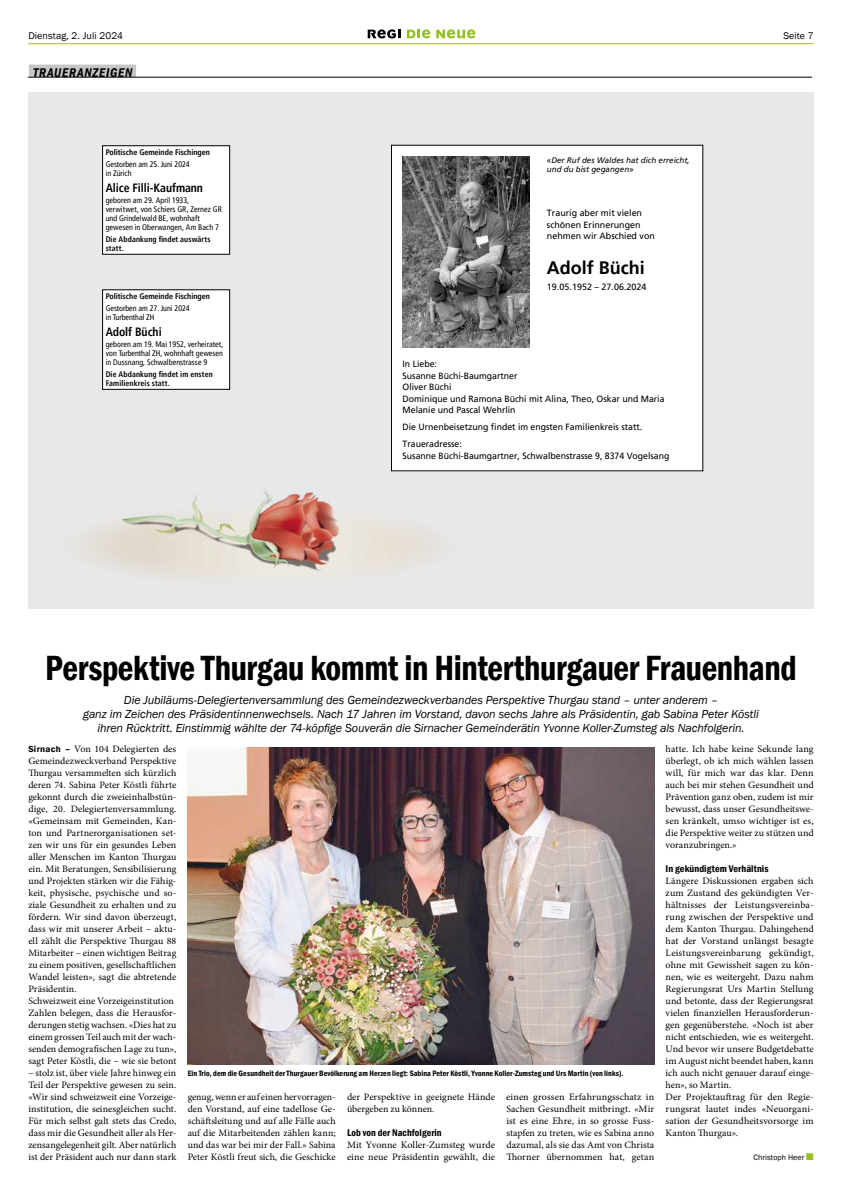
<style>
.page{position:relative;width:842px;height:1191px;background:#fff}
.page>*{position:absolute;margin:0;border:0;box-sizing:border-box;transform-origin:0 0}
.t1{font:600 condensed 36px "Franklin Gothic";letter-spacing:-.01em;color:#000;scale:.95 1}
.t2{font:700 18px "Frutiger LT Pro";color:#000}
.t3{font:13px "Franklin Gothic LT Pro Dm Cn It";letter-spacing:.055em;color:#000}
.t4{font:italic 12px/14px "Franklin Gothic";letter-spacing:-.01em;color:#000;text-align:center}
.t5{font:700 condensed 12px "Frutiger LT Pro";letter-spacing:-.005em;color:#000}
.t6{font:600 condensed 10px "Franklin Gothic";letter-spacing:.005em;color:#000}
.t7{font:10px "Franklin Gothic";letter-spacing:.01em;color:#000}
.t8{font:9.8px/12px "Minion Pro";color:#000}
.t9{font:9px/11.5px "Frutiger LT Pro";color:#000}
.t10{font:condensed 8px/9px "Frutiger LT Pro";letter-spacing:.005em;color:#000}
.t11{font:700 condensed 8px/9px "Frutiger LT Pro";letter-spacing:.01em;color:#000}
.t12{font:600 condensed 8px "Franklin Gothic";letter-spacing:.01em;color:#000}
.t13{font:italic 8px/9.6px "Frutiger LT Pro";color:#000}
.t14{font:8px "Franklin Gothic";letter-spacing:.005em;color:#000}
.s1{font-family:"Franklin Gothic";font-weight:600;font-size:9px}
.s2{color:#95c11f}
</style>
<div class="page">
<hr style="left:28px;top:43px;width:786px;height:1px;background:#95c11f">
<svg style="left:368px;top:29px;width:32px;height:9px"></svg>
<svg style="left:407px;top:29px;width:23px;height:9px"></svg>
<svg style="left:436px;top:29px;width:39px;height:9px"></svg>
<div style="left:28px;top:92px;width:786px;height:516px;background:#e8e8e8"></div>
<div style="left:29px;top:65px;width:107px;height:12px;background:#c6c6c6"></div>
<hr style="left:28px;top:77px;width:784px;height:1px;background:#000">
<div style="left:103px;top:146px;width:127px;height:108px;background:#fff"></div>
<div style="left:102px;top:145px;width:128px;height:109px;border:1px solid #000"></div>
<div style="left:103px;top:290px;width:127px;height:99px;background:#fff"></div>
<div style="left:102px;top:289px;width:128px;height:100px;border:1px solid #000"></div>
<div style="left:391px;top:145px;width:312px;height:326px;background:#fff"></div>
<img style="left:403px;top:156px;width:127px;height:191px">
<img style="left:83px;top:488px;width:356px;height:89px">
<img style="left:188px;top:747px;width:466px;height:317px">
<p class="t7" style="left:28px;top:29px;width:96px">Dienstag, 2. Juli 2024</p>
<p class="t7" style="left:783px;top:29px;width:32px">Seite 7</p>
<h3 class="t3" style="left:33px;top:65px;width:101px">TRAUERANZEIGEN</h3>
<p class="t11" style="left:106px;top:148px;width:106px">Politische Gemeinde Fischingen</p>
<p class="t10" style="left:106px;top:159px;width:86px">Gestorben am 25. Juni 2024 in Zürich</p>
<p class="t5" style="left:106px;top:180px;width:99px">Alice Filli-Kaufmann</p>
<p class="t10" style="left:106px;top:196px;width:118px">geboren am 29. April 1933, verwitwet, von Schiers GR, Zernez GR und Grindelwald BE, wohnhaft gewesen in Oberwangen, Am Bach 7</p>
<p class="t11" style="left:106px;top:235px;width:106px">Die Abdankung findet auswärts statt.</p>
<p class="t11" style="left:106px;top:292px;width:106px">Politische Gemeinde Fischingen</p>
<p class="t10" style="left:106px;top:303px;width:86px">Gestorben am 27. Juni 2024 in Turbenthal ZH</p>
<p class="t5" style="left:106px;top:324px;width:58px">Adolf Büchi</p>
<p class="t10" style="left:106px;top:340px;width:119px;text-align:justify">geboren am 19. Mai 1952, verheiratet, von Turbenthal ZH, wohnhaft gewesen in Dussnang, Schwalbenstrasse 9</p>
<p class="t11" style="left:106px;top:370px;width:109px">Die Abdankung findet im ensten<br>Familienkreis statt.</p>
<p class="t13" style="left:547px;top:155px;width:144px">«Der Ruf des Waldes hat dich erreicht, und du bist gegangen»</p>
<p class="t9" style="left:547px;top:208px;width:109px">Traurig aber mit vielen schönen Erinnerungen nehmen wir Abschied von</p>
<h2 class="t2" style="left:547px;top:256px;width:99px">Adolf Büchi</h2>
<p class="t9" style="left:547px;top:281px;width:101px">19.05.1952 – 27.06.2024</p>
<p class="t9" style="left:403px;top:358px;width:263px">In Liebe:<br>Susanne Büchi-Baumgartner<br>Oliver Büchi<br>Dominique und Ramona Büchi mit Alina, Theo, Oskar und Maria<br>Melanie und Pascal Wehrlin</p>
<p class="t9" style="left:403px;top:418px;width:241px;line-height:17.2px">Die Urnenbeisetzung findet im engsten Familienkreis statt.<br>Traueradresse:</p>
<p class="t9" style="left:403px;top:450px;width:268px">Susanne Büchi-Baumgartner, Schwalbenstrasse 9, 8374 Vogelsang</p>
<h1 class="t1" style="left:45px;top:644px;width:792px">Perspektive Thurgau kommt in Hinterthurgauer Frauenhand</h1>
<p class="t4" style="left:83px;top:693px;width:677px">Die Jubiläums-Delegiertenversammlung des Gemeindezweckverbandes Perspektive Thurgau stand – unter anderem –<br>ganz im Zeichen des Präsidentinnenwechsels. Nach 17 Jahren im Vorstand, davon sechs Jahre als Präsidentin, gab Sabina Peter Köstli ihren Rücktritt. Einstimmig wählte der 74-köpfige Souverän die Sirnacher Gemeinderätin Yvonne Koller-Zumsteg als Nachfolgerin.</p>
<p class="t8" style="left:28px;top:743px;width:149px"><span class="s1">Sirnach –</span> Von 104 Delegierten des Gemeindezweckverband Perspektive Thurgau versammelten sich kürzlich deren 74. Sabina Peter Köstli führte gekonnt durch die zweieinhalbstün&shy;dige, 20. Delegiertenversammlung. «Gemeinsam mit Gemeinden, Kan&shy;ton und Partnerorganisationen set&shy;zen wir uns für ein gesundes Leben aller Menschen im Kanton Thurgau ein. Mit Beratungen, Sensibilisierung und Projekten stärken wir die Fähig&shy;keit, physische, psychische und so&shy;ziale Gesundheit zu erhalten und zu fördern. Wir sind davon überzeugt, dass wir mit unserer Arbeit – aktu&shy;ell zählt die Perspektive Thurgau 88<br>Mitarbeiter – einen wichtigen Beitrag zu einem positiven, gesellschaftlichen Wandel leisten», sagt die abtretende Präsidentin.<br>Schweizweit eine Vorzeigeinstitution Zahlen belegen, dass die Herausfor&shy;derungen stetig wachsen. «Dies hat zu einem grossen Teil auch mit der wach&shy;senden demografischen Lage zu tun», sagt Peter Köstli, die – wie sie betont</p>
<p class="t8" style="left:28px;top:1067px;width:149px;text-align:justify">– stolz ist, über viele Jahre hinweg ein Teil der Perspektive gewesen zu sein. «Wir sind schweizweit eine Vorzeige&shy;institution, die seinesgleichen sucht.<br>Für mich selbst galt stets das Credo, dass mir die Gesundheit aller als Her&shy;zensangelegenheit gilt. Aber natürlich ist der Präsident auch nur dann stark</p>
<p class="t8" style="left:666px;top:743px;width:149px;text-align:justify">hatte. Ich habe keine Sekunde lang überlegt, ob ich mich wählen lassen will, für mich war das klar. Denn auch bei mir stehen Gesundheit und Prävention ganz oben, zudem ist mir bewusst, dass unser Gesundheitswe&shy;sen kränkelt, umso wichtiger ist es, die Perspektive weiter zu stützen und voranzubringen.»</p>
<p class="t6" style="left:666px;top:862px;width:104px">In gekündigtem Verhältnis</p>
<p class="t8" style="left:666px;top:875px;width:149px">Längere Diskussionen ergaben sich zum Zustand des gekündigten Ver&shy;hältnisses der Leistungsvereinba&shy;rung zwischen der Perspektive und dem Kanton Thurgau. Dahingehend hat der Vorstand unlängst besagte Leistungsvereinbarung gekündigt, ohne mit Gewissheit sagen zu kön&shy;nen, wie es weitergeht. Dazu nahm Regierungsrat Urs Martin Stellung und betonte, dass der Regierungsrat vielen finanziellen Herausforderun&shy;gen gegenüberstehe. «Noch ist aber nicht entschieden, wie es weitergeht.<br>Und bevor wir unsere Budgetdebatte im August nicht beendet haben, kann ich auch nicht genauer darauf einge&shy;hen», so Martin.<br>Der Projektauftrag für den Regie&shy;rungsrat lautet indes «Neuorgani&shy;sation der Gesundheitsvorsorge im Kanton Thurgau».</p>
<p class="t14" style="left:753px;top:1152px;width:62px">Christoph Heer <span class="s2">■</span></p>
<p class="t12" style="left:188px;top:1068px;width:437px">Ein Trio, dem die Gesundheit der Thurgauer Bevölkerung am Herzen liegt: Sabina Peter Köstli, Yvonne Koller-Zumsteg und Urs Martin (von links).</p>
<p class="t8" style="left:506px;top:1091px;width:149px;text-align:justify">einen grossen Erfahrungsschatz in Sachen Gesundheit mitbringt. «Mir ist es eine Ehre, in so grosse Fuss&shy;stapfen zu treten, wie es Sabina anno dazumal, als sie das Amt von Christa Thorner übernommen hat, getan</p>
<p class="t8" style="left:188px;top:1091px;width:149px;text-align:justify">genug, wenn er auf einen hervorragen&shy;den Vorstand, auf eine tadellose Ge&shy;schäftsleitung und auf alle Fälle auch auf die Mitarbeitenden zählen kann; und das war bei mir der Fall.» Sabina Peter Köstli freut sich, die Geschicke</p>
<p class="t8" style="left:347px;top:1091px;width:149px">der Perspektive in geeignete Hände übergeben zu können.</p>
<p class="t6" style="left:347px;top:1126px;width:96px">Lob von der Nachfolgerin</p>
<p class="t8" style="left:347px;top:1139px;width:149px">Mit Yvonne Koller-Zumsteg wurde eine neue Präsidentin gewählt, die</p>
</div>
